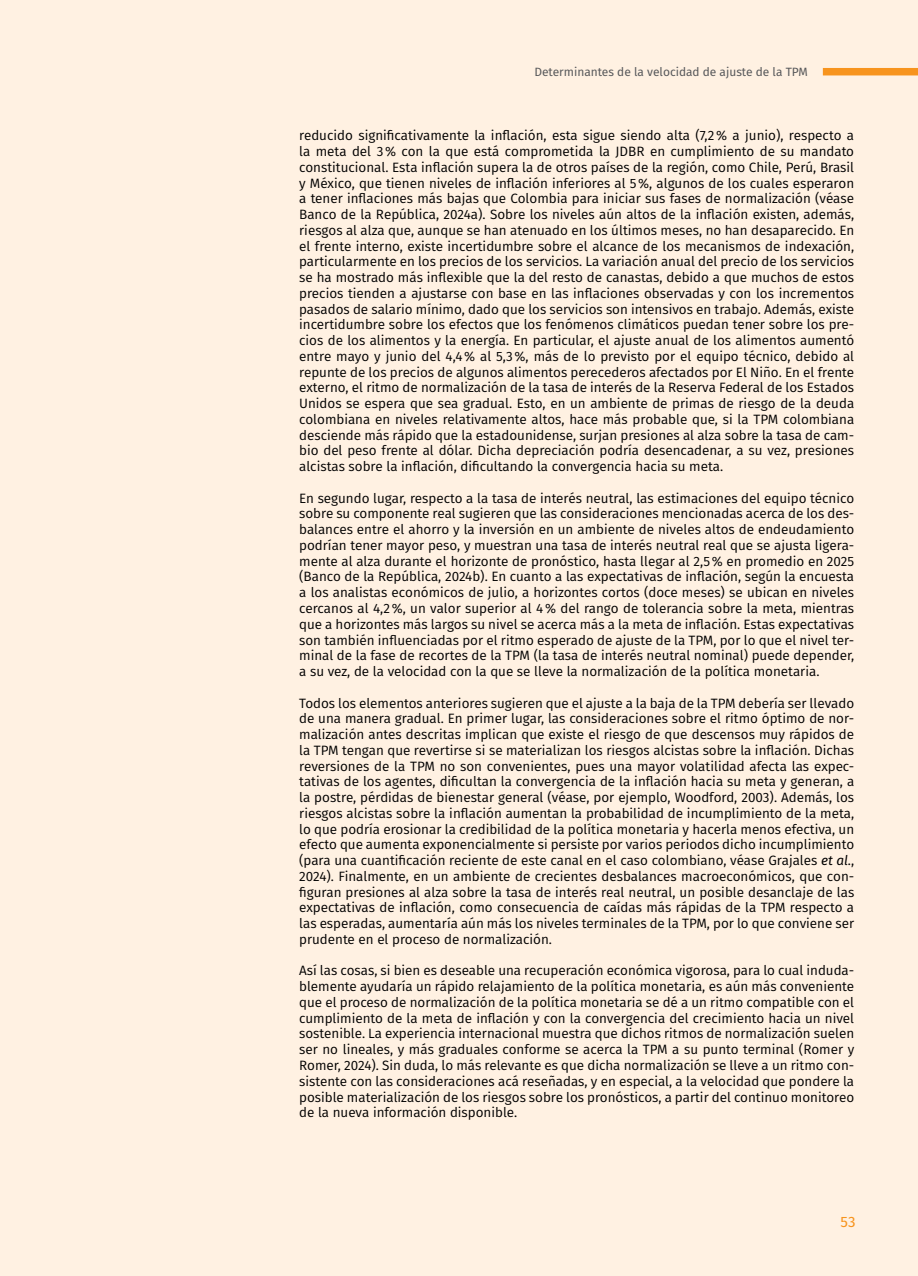
<style>
.page{position:relative;width:918px;height:1276px;background:#fff1e2}
.page>*{position:absolute;margin:0;border:0;box-sizing:border-box;transform-origin:0 0}
.t1{font:15px "Fira Sans";color:#f7941e}
.t2{font:13.5px/15.8px "Fira Sans";color:#000;text-align:justify}
.t3{font:12px "Fira Sans";color:#58595b}
.s1{font-style:italic}
</style>
<div class="page">
<div style="left:823px;top:68px;width:95px;height:7px;background:#f7941e"></div>
<p class="t3" style="left:534px;top:63px;width:275px">Determinantes de la velocidad de ajuste de la TPM</p>
<p class="t2" style="left:299px;top:127px;width:557px">reducido signifcativamente la infación, esta sigue siendo alta (7,2% a junio), respecto a la meta del 3% con la que está comprometida la JDBR en cumplimiento de su mandato constitucional. Esta infación supera la de otros países de la región, como Chile, Perú, Brasil y México, que tienen niveles de infación inferiores al 5%, algunos de los cuales esperaron a tener infaciones más bajas que Colombia para iniciar sus fases de normalización (véase Banco de la República, 2024a). Sobre los niveles aún altos de la infación existen, además, riesgos al alza que, aunque se han atenuado en los últimos meses, no han desaparecido. En el frente interno, existe incertidumbre sobre el alcance de los mecanismos de indexación, particularmente en los precios de los servicios. La variación anual del precio de los servicios se ha mostrado más infexible que la del resto de canastas, debido a que muchos de estos precios tienden a ajustarse con base en las infaciones observadas y con los incrementos pasados de salario mínimo, dado que los servicios son intensivos en trabajo. Además, existe incertidumbre sobre los efectos que los fenómenos climáticos puedan tener sobre los pre&shy;cios de los alimentos y la energía. En particular, el ajuste anual de los alimentos aumentó entre mayo y junio del 4,4% al 5,3%, más de lo previsto por el equipo técnico, debido al repunte de los precios de algunos alimentos perecederos afectados por El Niño. En el frente externo, el ritmo de normalización de la tasa de interés de la Reserva Federal de los Estados Unidos se espera que sea gradual. Esto, en un ambiente de primas de riesgo de la deuda colombiana en niveles relativamente altos, hace más probable que, si la TPM colombiana desciende más rápido que la estadounidense, surjan presiones al alza sobre la tasa de cam&shy;bio del peso frente al dólar. Dicha depreciación podría desencadenar, a su vez, presiones alcistas sobre la infación, difcultando la convergencia hacia su meta.</p>
<p class="t2" style="left:299px;top:490px;width:557px">En segundo lugar, respecto a la tasa de interés neutral, las estimaciones del equipo técnico sobre su componente real sugieren que las consideraciones mencionadas acerca de los des&shy;balances entre el ahorro y la inversión en un ambiente de niveles altos de endeudamiento podrían tener mayor peso, y muestran una tasa de interés neutral real que se ajusta ligera&shy;mente al alza durante el horizonte de pronóstico, hasta llegar al 2,5% en promedio en 2025 (Banco de la República, 2024b). En cuanto a las expectativas de infación, según la encuesta a los analistas económicos de julio, a horizontes cortos (doce meses) se ubican en niveles cercanos al 4,2%, un valor superior al 4% del rango de tolerancia sobre la meta, mientras que a horizontes más largos su nivel se acerca más a la meta de infación. Estas expectativas son también infuenciadas por el ritmo esperado de ajuste de la TPM, por lo que el nivel ter&shy;minal de la fase de recortes de la TPM (la tasa de interés neutral nominal) puede depender, a su vez, de la velocidad con la que se lleve la normalización de la política monetaria.</p>
<p class="t2" style="left:299px;top:694px;width:557px">Todos los elementos anteriores sugieren que el ajuste a la baja de la TPM debería ser llevado de una manera gradual. En primer lugar, las consideraciones sobre el ritmo óptimo de nor&shy;malización antes descritas implican que existe el riesgo de que descensos muy rápidos de la TPM tengan que revertirse si se materializan los riesgos alcistas sobre la infación. Dichas reversiones de la TPM no son convenientes, pues una mayor volatilidad afecta las expec&shy;tativas de los agentes, difcultan la convergencia de la infación hacia su meta y generan, a la postre, pérdidas de bienestar general (véase, por ejemplo, Woodford, 2003). Además, los riesgos alcistas sobre la infación aumentan la probabilidad de incumplimiento de la meta, lo que podría erosionar la credibilidad de la política monetaria y hacerla menos efectiva, un efecto que aumenta exponencialmente si persiste por varios periodos dicho incumplimiento (para una cuantifcación reciente de este canal en el caso colombiano, véase Grajales <span class="s1">et al</span>., 2024). Finalmente, en un ambiente de crecientes desbalances macroeconómicos, que con&shy;fguran presiones al alza sobre la tasa de interés real neutral, un posible desanclaje de las expectativas de infación, como consecuencia de caídas más rápidas de la TPM respecto a las esperadas, aumentaría aún más los niveles terminales de la TPM, por lo que conviene ser prudente en el proceso de normalización.</p>
<p class="t2" style="left:299px;top:962px;width:557px">Así las cosas, si bien es deseable una recuperación económica vigorosa, para lo cual induda&shy;blemente ayudaría un rápido relajamiento de la política monetaria, es aún más conveniente que el proceso de normalización de la política monetaria se dé a un ritmo compatible con el cumplimiento de la meta de infación y con la convergencia del crecimiento hacia un nivel sostenible. La experiencia internacional muestra que dichos ritmos de normalización suelen ser no lineales, y más graduales conforme se acerca la TPM a su punto terminal (Romer y Romer, 2024). Sin duda, lo más relevante es que dicha normalización se lleve a un ritmo con&shy;sistente con las consideraciones acá reseñadas, y en especial, a la velocidad que pondere la posible materialización de los riesgos sobre los pronósticos, a partir del continuo monitoreo de la nueva información disponible.</p>
<p class="t1" style="left:841px;top:1210px;width:16px">53</p>
</div>
